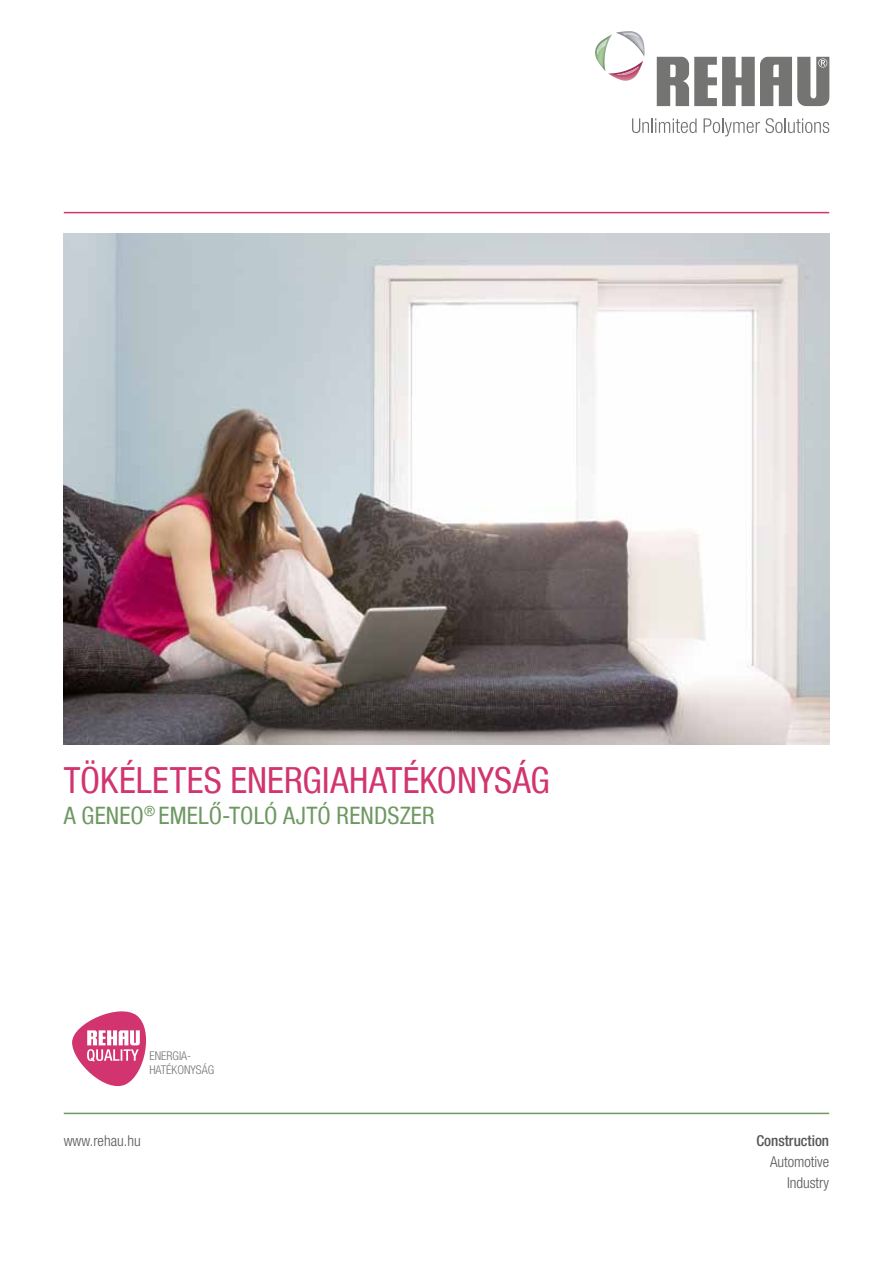
<style>
.page{position:relative;width:893px;height:1263px;background:#fff}
.page>*{position:absolute;margin:0;border:0;box-sizing:border-box;transform-origin:0 0}
.t1{font:condensed 36px "Helvetica Neue LT Com";letter-spacing:.005em;color:#d1346e}
.t2{font:condensed 24px "Helvetica Neue LT Com";letter-spacing:.005em;color:#6e9861}
.t3{font:300 condensed 15px/21px "Helvetica Neue LT Com";color:#565656;text-align:right}
.t4{font:500 condensed 15px "Helvetica Neue LT Com";color:#565656}
.t5{font:300 condensed 12px/14.4px "Helvetica Neue LT Com";color:#757577}
</style>
<div class="page">
<hr style="left:64px;top:212px;width:765px;height:1px;background:#d1346e">
<hr style="left:64px;top:1113px;width:765px;height:1px;background:#6e9861">
<svg style="left:632px;top:118px;width:65px;height:15px"></svg>
<svg style="left:704px;top:118px;width:125px;height:18px"></svg>
<svg style="left:657px;top:57px;width:172px;height:49px"></svg>
<svg style="left:595px;top:31px;width:49px;height:50px"></svg>
<img style="left:597px;top:39px;width:10px;height:16px">
<img style="left:616px;top:66px;width:23px;height:9px">
<img style="left:623px;top:33px;width:16px;height:5px">
<img style="left:64px;top:234px;width:765px;height:510px">
<svg style="left:72px;top:1011px;width:74px;height:75px"></svg>
<h1 class="t1" style="left:64px;top:758px;width:488px">TÖKÉLETES ENERGIAHATÉKONYSÁG</h1>
<h2 class="t2" style="left:64px;top:801px;width:360px">A GENEO<sup>®</sup> EMELŐ-TOLÓ AJTÓ REN DSZER</h2>
<p class="t5" style="left:149px;top:1048px;width:66px">ENERGIA-<br>HATÉKONYSÁG</p>
<p class="t3" style="left:64px;top:1130px;width:78px">www.rehau.hu</p>
<p class="t4" style="left:756px;top:1132px;width:74px">Construction</p>
<p class="t3" style="left:770px;top:1151px;width:61px">Automotive<br>Industry</p>
</div>
